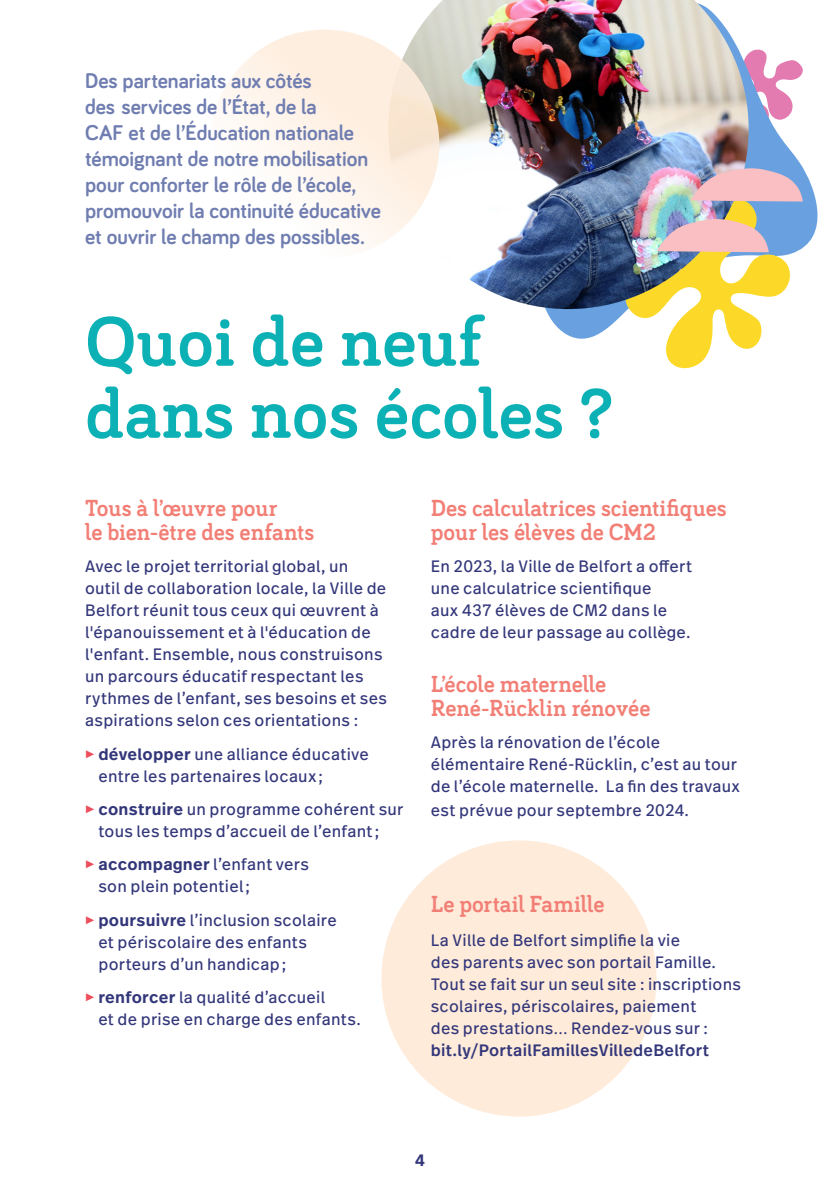
<style>
.page{position:relative;width:840px;height:1191px;background:#fff}
.page>*{position:absolute;margin:0;border:0;box-sizing:border-box;transform-origin:0 0}
.Rubrique{font:700 72px/72px "Bariol Serif";color:#0cb1b5}
.sous-titres{font:700 24px/24px "Bariol Serif";letter-spacing:-.005em;color:#f27f76;scale:.96 1}
.chapeau{font:700 22px/26px "Bariol";color:#6f7db0}
.body{font:16.4px/22px "Real Text Pro";letter-spacing:.015em;color:#33377a}
.body_liste{font:16.4px/22px "Real Text Pro";letter-spacing:.015em;color:#33377a}
.t1{font:600 16.4px "Real Text Pro";color:#33377a}
.s1{font-family:"Source Sans Pro";color:#ed4e5c}
.s2{font-weight:600}
.s3{font-weight:500}
</style>
<div class="page">
<svg style="left:545px;top:49px;width:273px;height:290px"></svg>
<svg style="left:587px;top:147px;width:206px;height:222px"></svg>
<div style="left:381px;top:840px;width:275px;height:276px;background:#feebda;border-radius:137px"></div>
<img style="left:388px;top:0;width:360px;height:309px">
<svg style="left:210px;top:30px;width:229px;height:229px"></svg>
<svg style="left:656px;top:217px;width:112px;height:35px;background:#dcbcbe"></svg>
<svg style="left:690px;top:166px;width:112px;height:35px;background:#dab6c4"></svg>
<p class="chapeau" style="left:85px;top:67px;width:297px">Des partenariats aux côtés<br>des services de l’État, de la<br>CAF et de l’Éducation nationale témoignant de notre mobilisation pour conforter le rôle de l’école, promouvoir la continuité éducative et ouvrir le champ des possibles.</p>
<p class="Rubrique" style="left:85px;top:302px;width:529px">Quoi de neuf dans nos écoles ?</p>
<p class="sous-titres" style="left:85px;top:495px;width:240px">Tous à l’œuvre pour<br>le bien-être des enfants</p>
<p class="body" style="left:85px;top:555px;width:303px">Avec le projet territorial global, un outil de collaboration locale, la Ville de Belfort réunit tous ceux qui œuvrent à l'épanouissement et à l'éducation de l'enfant. Ensemble, nous construisons un parcours éducatif respectant les rythmes de l’enfant, ses besoins et ses aspirations selon ces orientations :</p>
<p class="body_liste" style="left:98px;top:742px;width:272px;text-indent:-13px"><span class="s1">▶</span> <span class="s2">développer</span> une alliance éducative entre les partenaires locaux;</p>
<p class="body_liste" style="left:98px;top:798px;width:306px;text-indent:-13px"><span class="s1">▶</span> <span class="s2">construire</span> un programme cohérent sur tous les temps d’accueil de l’enfant;</p>
<p class="body_liste" style="left:98px;top:853px;width:212px;text-indent:-13px"><span class="s1">▶</span> <span class="s2">accompagner</span> l’enfant vers son plein potentiel;</p>
<p class="body_liste" style="left:98px;top:908px;width:240px;text-indent:-13px"><span class="s1">▶</span> <span class="s2">poursuivre</span> l’inclusion scolaire et périscolaire des enfants porteurs d’un handicap;</p>
<p class="body_liste" style="left:98px;top:986px;width:264px;text-indent:-13px"><span class="s1">▶</span> <span class="s2">renforcer</span> la qualité d’accueil<br>et de prise en charge des enfants.</p>
<p class="sous-titres" style="left:430px;top:495px;width:309px">Des calculatrices scientifiques pour les élèves de CM2</p>
<p class="body" style="left:430px;top:555px;width:262px">En 2023, la Ville de Belfort a offert une calculatrice scientifique<br>aux 437 élèves de CM2 dans le cadre de leur passage au collège.</p>
<p class="sous-titres" style="left:430px;top:671px;width:230px">L’école maternelle<br>René-Rücklin rénovée</p>
<p class="body" style="left:430px;top:731px;width:310px">Après la rénovation de l’école élémentaire René-Rücklin, c’est au tour de l’école maternelle. La fin des travaux</p>
<p class="body" style="left:430px;top:799px;width:259px">est prévue pour septembre 2024.</p>
<p class="sous-titres" style="left:430px;top:891px;width:182px">Le portail Famille</p>
<p class="body" style="left:430px;top:929px;width:311px">La Ville de Belfort simplifie la vie<br>des parents avec son portail Famille.<br>Tout se fait sur un seul site : inscriptions scolaires, périscolaires, paiement<br>des prestations… Rendez-vous sur : <span class="s3">bit.ly/PortailFamillesVilledeBelfort</span></p>
<p class="t1" style="left:415px;top:1148px;width:11px">4</p>
</div>
